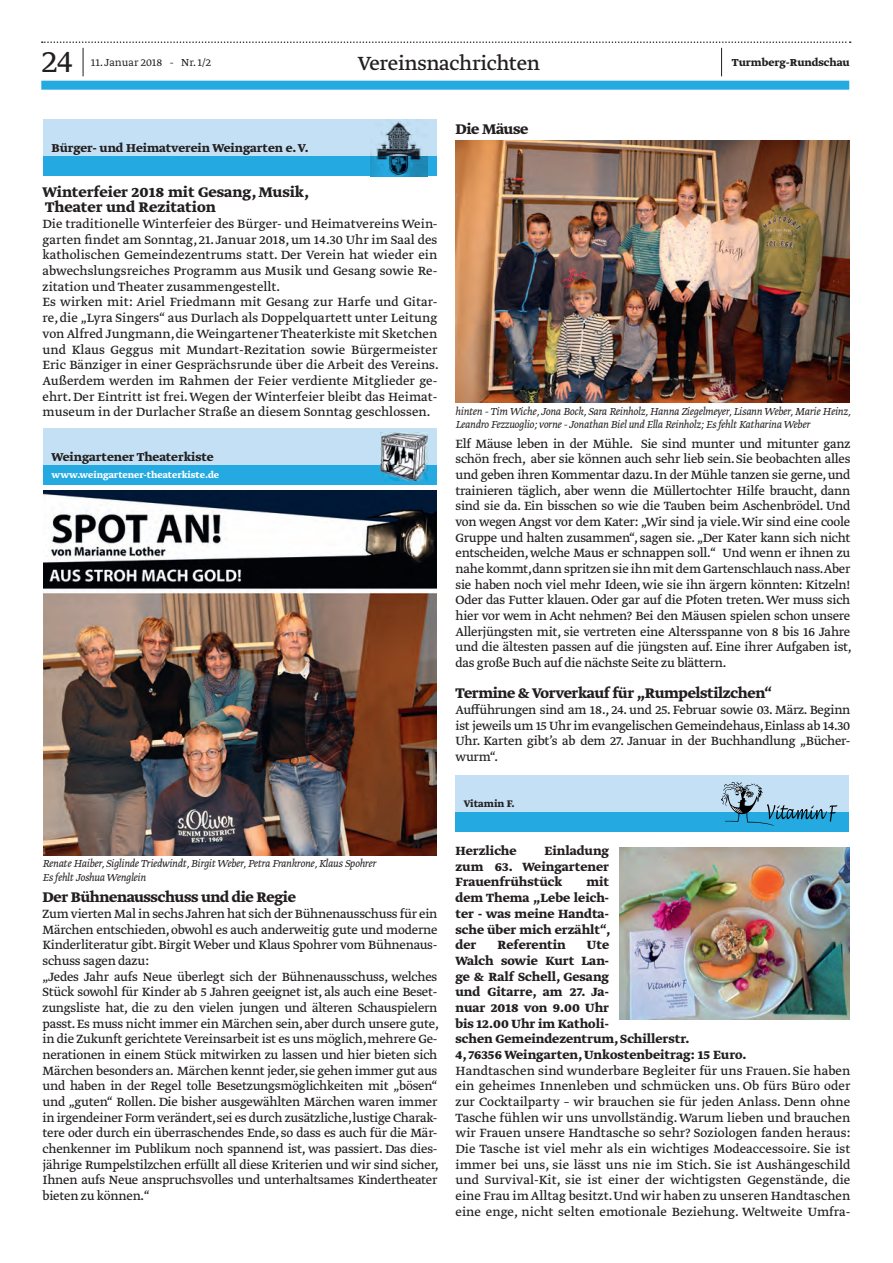
<style>
.page{position:relative;width:893px;height:1263px;background:#fff}
.page>*{position:absolute;margin:0;border:0;box-sizing:border-box;transform-origin:0 0}
.t1{font:300 36px "Greta Text Std";color:#231f20}
.t2{font:22.5px "Greta Text Std";letter-spacing:-.015em;color:#231f20}
.t3{font:700 16.5px "Greta Text Std";letter-spacing:-.02em;color:#231f20}
.t4{font:700 16.5px/15.8px "Greta Text Std";color:#231f20}
.t5{font:14.1px/15.8px "Greta Text Std Regular Min";letter-spacing:-.02em;color:#231f20;text-align:justify}
.t6{font:14.1px/15.8px "Greta Text Std Regular Min";color:#231f20}
.t7{font:700 14.1px/15.8px "Greta Text Std";color:#231f20;text-align:justify}
.t8{font:700 13.5px "Greta Text Std";color:#231f20}
.t9{font:italic 300 12px/13.5px "Greta Text Std";letter-spacing:-.02em;color:#231f20}
.t10{font:300 12px "Greta Text Std";color:#231f20}
.t11{font:700 12px "Greta Text Std";color:#231f20}
.t12{font:700 11.25px "Greta Text Std";color:#231f20}
.t13{font:700 10.5px "Greta Text Std";color:#fff}
</style>
<div class="page">
<svg style="left:42px;top:41px;width:809px;height:35px"></svg>
<div style="left:41px;top:81px;width:808px;height:9px;background:#24aae1"></div>
<div style="left:43px;top:119px;width:394px;height:57px;background:#c3e0f4"></div>
<div style="left:43px;top:156px;width:394px;height:20px;background:#24aae1"></div>
<img style="left:371px;top:121px;width:56px;height:55px">
<div style="left:43px;top:428px;width:394px;height:57px;background:#c3e0f4"></div>
<div style="left:43px;top:465px;width:394px;height:20px;background:#24aae1"></div>
<img style="left:381px;top:433px;width:46px;height:48px">
<img style="left:43px;top:490px;width:394px;height:366px">
<img style="left:455px;top:140px;width:394px;height:263px">
<div style="left:455px;top:774px;width:394px;height:57px;background:#c3e0f4"></div>
<div style="left:455px;top:811px;width:394px;height:20px;background:#24aae1"></div>
<svg style="left:721px;top:782px;width:116px;height:44px"></svg>
<img style="left:619px;top:847px;width:230px;height:173px">
<h1 class="t1" style="left:42px;top:41px;width:33px">24</h1>
<p class="t10" style="left:91px;top:56px;width:122px">11. Januar 2018 - Nr. 1/2</p>
<h2 class="t2" style="left:358px;top:50px;width:184px">Vereinsnachrichten</h2>
<p class="t11" style="left:732px;top:56px;width:119px">Turmberg-Rundschau</p>
<p class="t8" style="left:52px;top:140px;width:259px">Bürger- und Heimatverein Weingarten e. V.</p>
<p class="t4" style="left:43px;top:185px;width:268px">Winterfeier 2018 mit Gesang, Musik,<br>Theater und Rezitation</p>
<p class="t6" style="left:43px;top:217px;width:398px">Die traditionelle Winterfeier des Bürger- und Heimatvereins Wein&shy;garten findet am Sonntag, 21. Januar 2018, um 14.30 Uhr im Saal des katholischen Gemeindezentrums statt. Der Verein hat wieder ein abwechslungsreiches Programm aus Musik und Gesang sowie Re&shy;zitation und Theater zusammengestellt.<br>Es wirken mit: Ariel Friedmann mit Gesang zur Harfe und Gitar&shy;re, die „Lyra Singers“ aus Durlach als Doppelquartett unter Leitung von Alfred Jungmann, die Weingartener Theaterkiste mit Sketchen und Klaus Geggus mit Mundart-Rezitation sowie Bürgermeister Eric Bänziger in einer Gesprächsrunde über die Arbeit des Vereins.<br>Außerdem werden im Rahmen der Feier verdiente Mitglieder ge&shy;ehrt. Der Eintritt ist frei. Wegen der Winterfeier bleibt das Heimat&shy;museum in der Durlacher Straße an diesem Sonntag geschlossen.</p>
<p class="t8" style="left:52px;top:449px;width:164px">Weingartener Theaterkiste</p>
<p class="t13" style="left:52px;top:469px;width:169px">www.weingartener-theaterkiste.de</p>
<p class="t9" style="left:43px;top:858px;width:335px">Renate Haiber, Siglinde Triedwindt, Birgit Weber, Petra Frankrone, Klaus Spohrer<br>Es fehlt Joshua Wenglein</p>
<p class="t3" style="left:43px;top:887px;width:255px">Der Bühnenausschuss und die Regie</p>
<p class="t5" style="left:43px;top:906px;width:398px;text-align:left">Zum vierten Mal in sechs Jahren hat sich der Bühnenausschuss für ein Märchen entschieden, obwohl es auch anderweitig gute und moderne Kinderliteratur gibt. Birgit Weber und Klaus Spohrer vom Bühnenaus&shy;schuss sagen dazu:<br>„Jedes Jahr aufs Neue überlegt sich der Bühnenausschuss, welches Stück sowohl für Kinder ab 5 Jahren geeignet ist, als auch eine Beset&shy;zungsliste hat, die zu den vielen jungen und älteren Schauspielern passt. Es muss nicht immer ein Märchen sein, aber durch unsere gute, in die Zukunft gerichtete Vereinsarbeit ist es uns möglich,mehrere Ge&shy;nerationen in einem Stück mitwirken zu lassen und hier bieten sich Märchen besonders an. Märchen kennt jeder, sie gehen immer gut aus und haben in der Regel tolle Besetzungsmöglichkeiten mit „bösen“ und „guten“ Rollen. Die bisher ausgewählten Märchen waren immer in irgendeiner Form verändert,sei es durch zusätzliche,lustige Charak&shy;tere oder durch ein überraschendes Ende, so dass es auch für die Mär&shy;chenkenner im Publikum noch spannend ist, was passiert. Das dies&shy;jährige Rumpelstilzchen erfüllt all diese Kriterien und wir sind sicher, Ihnen aufs Neue anspruchsvolles und unterhaltsames Kindertheater bieten zu können.“</p>
<p class="t3" style="left:455px;top:119px;width:74px">Die Mäuse</p>
<p class="t9" style="left:455px;top:405px;width:397px">hinten - Tim Wiche, Jona Bock, Sara Reinholz, Hanna Ziegelmeyer, Lisann Weber, Marie Heinz,<br>Leandro Fezzuoglio; vorne - Jonathan Biel und Ella Reinholz; Es fehlt Katharina Weber</p>
<p class="t5" style="left:455px;top:436px;width:398px">Elf Mäuse leben in der Mühle. Sie sind munter und mitunter ganz schön frech, aber sie können auch sehr lieb sein. Sie beobachten alles und geben ihren Kommentar dazu. In der Mühle tanzen sie gerne, und trainieren täglich, aber wenn die Müllertochter Hilfe braucht, dann sind sie da. Ein bisschen so wie die Tauben beim Aschenbrödel. Und von wegen Angst vor dem Kater: „Wir sind ja viele. Wir sind eine coole Gruppe und halten zusammen“, sagen sie. „Der Kater kann sich nicht entscheiden, welche Maus er schnappen soll.“ Und wenn er ihnen zu nahe kommt,dann spritzen sie ihn mit dem Gartenschlauch nass.Aber sie haben noch viel mehr Ideen, wie sie ihn ärgern könnten: Kitzeln!<br>Oder das Futter klauen. Oder gar auf die Pfoten treten. Wer muss sich hier vor wem in Acht nehmen? Bei den Mäusen spielen schon unsere Allerjüngsten mit, sie vertreten eine Altersspanne von 8 bis 16 Jahre und die ältesten passen auf die jüngsten auf. Eine ihrer Aufgaben ist, das große Buch auf die nächste Seite zu blättern.</p>
<p class="t3" style="left:455px;top:684px;width:318px">Termine &amp; Vorverkauf für „Rumpelstilzchen“</p>
<p class="t5" style="left:455px;top:703px;width:396px">Aufführungen sind am 18., 24. und 25. Februar sowie 03. März. Beginn ist jeweils um 15 Uhr im evangelischen Gemeindehaus,Einlass ab 14.30<br>Uhr. Karten gibt’s ab dem 27. Januar in der Buchhandlung „Bücher&shy;wurm“.</p>
<p class="t12" style="left:464px;top:797px;width:53px">Vitamin F.</p>
<p class="t7" style="left:455px;top:844px;width:155px;text-indent:89px">Einladung zum 63. Weingartener Frauenfrühstück</p>
<p class="t7" style="left:455px;top:844px;width:63px">Herzliche</p>
<p class="t7" style="left:455px;top:875px;width:157px;text-indent:131px">mit dem Thema „Lebe leich&shy;ter - was meine Handta&shy;sche über mich erzählt“, der</p>
<p class="t7" style="left:497px;top:938px;width:70px">Referentin</p>
<p class="t7" style="left:455px;top:938px;width:293px;text-align:left;text-indent:131px">Ute<br>Walch sowie Kurt Lan-<br>ge &amp; Ralf Schell, Gesang<br>und Gitarre, am 27. Ja-<br>nuar 2018 von 9.00 Uhr<br>bis 12.00 Uhr im Katholi-<br>schen Gemeindezentrum, Schillerstr.<br>4, 76356 Weingarten, Unkostenbeitrag: 15 Euro.</p>
<p class="t5" style="left:455px;top:1063px;width:396px">Handtaschen sind wunderbare Begleiter für uns Frauen. Sie haben ein geheimes Innenleben und schmücken uns. Ob fürs Büro oder zur Cocktailparty – wir brauchen sie für jeden Anlass. Denn ohne Tasche fühlen wir uns unvollständig. Warum lieben und brauchen wir Frauen unsere Handtasche so sehr? Soziologen fanden heraus:<br>Die Tasche ist viel mehr als ein wichtiges Modeaccessoire. Sie ist immer bei uns, sie lässt uns nie im Stich. Sie ist Aushängeschild und Survival-Kit, sie ist einer der wichtigsten Gegenstände, die eine Frau im Alltag besitzt. Und wir haben zu unseren Handtaschen eine enge, nicht selten emotionale Beziehung. Weltweite Umfra-</p>
</div>
